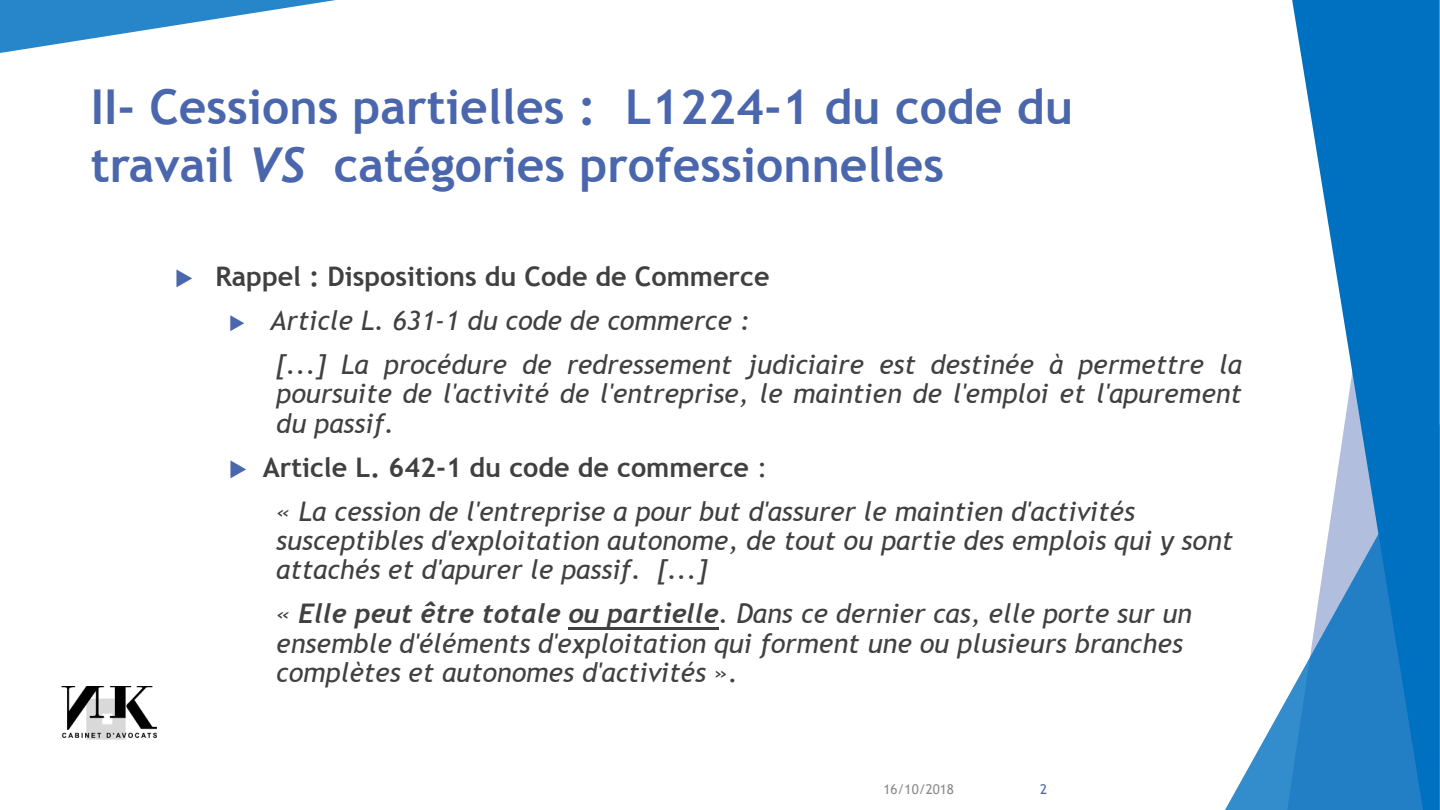
<style>
.page{position:relative;width:1440px;height:810px;background:#fff}
.page>*{position:absolute;margin:0;border:0;box-sizing:border-box;transform-origin:0 0}
.t1{font:700 48px/57.6px "Trebuchet MS";color:#4a66ac}
.t2{font:italic 27px/29.1px "Trebuchet MS";color:#404040}
.t3{font:700 27px "Trebuchet MS";color:#404040}
.t4{font:13.5px "Trebuchet MS";letter-spacing:-.005em;color:#898989}
.t5{font:13.5px "Trebuchet MS";color:#4a66ac}
.s1{font-style:italic}
.s2{color:#4a66ac}
.s3{font-weight:400}
.s4{font-weight:700}
.s5{font-style:normal}
</style>
<div class="page">
<svg style="left:1292px;top:0;width:148px;height:424px;fill:#0070c0"></svg>
<svg style="left:1225px;top:424px;width:215px;height:386px"></svg>
<svg style="left:0;top:0;width:336px;height:53px"></svg>
<img style="left:61px;top:687px;width:95px;height:53px">
<hr style="left:568px;top:627px;width:151px;height:2px;background:#404040">
<h1 class="t1" style="left:91px;top:78px;width:984px">II- Cessions partielles : L1224-1 du code du travail <span class="s1">VS</span> catégories professionnelles</h1>
<p class="t3" style="left:175px;top:260px;width:596px"><span class="s2">◆</span> Rappel : Dispositions du Code de Commerce</p>
<p class="t2" style="left:229px;top:305px;width:522px"><span class="s2">◆</span> Article L. 631-1 du code de commerce :</p>
<p class="t2" style="left:276px;top:350px;width:967px;text-align:justify">[...] La procédure de redressement judiciaire est destinée à permettre la poursuite de l'activité de l'entreprise, le maintien de l'emploi et l'apurement du passif.</p>
<p class="t3" style="left:229px;top:451px;width:540px"><span class="s2">◆</span> Article L. 642-1 du code de commerce <span class="s3">:</span></p>
<p class="t2" style="left:276px;top:496px;width:958px">« La cession de l'entreprise a pour but d'assurer le maintien d'activités susceptibles d'exploitation autonome, de tout ou partie des emplois qui y sont attachés et d'apurer le passif. [...]</p>
<p class="t2" style="left:276px;top:599px;width:917px">« <span class="s4">Elle peut être totale ou partielle</span>. Dans ce dernier cas, elle porte sur un ensemble d'éléments d'exploitation qui forment une ou plusieurs branches complètes et autonomes d'activités <span class="s5">».</span></p>
<p class="t4" style="left:884px;top:781px;width:72px">16/10/2018</p>
<p class="t5" style="left:1040px;top:781px;width:9px">2</p>
</div>
